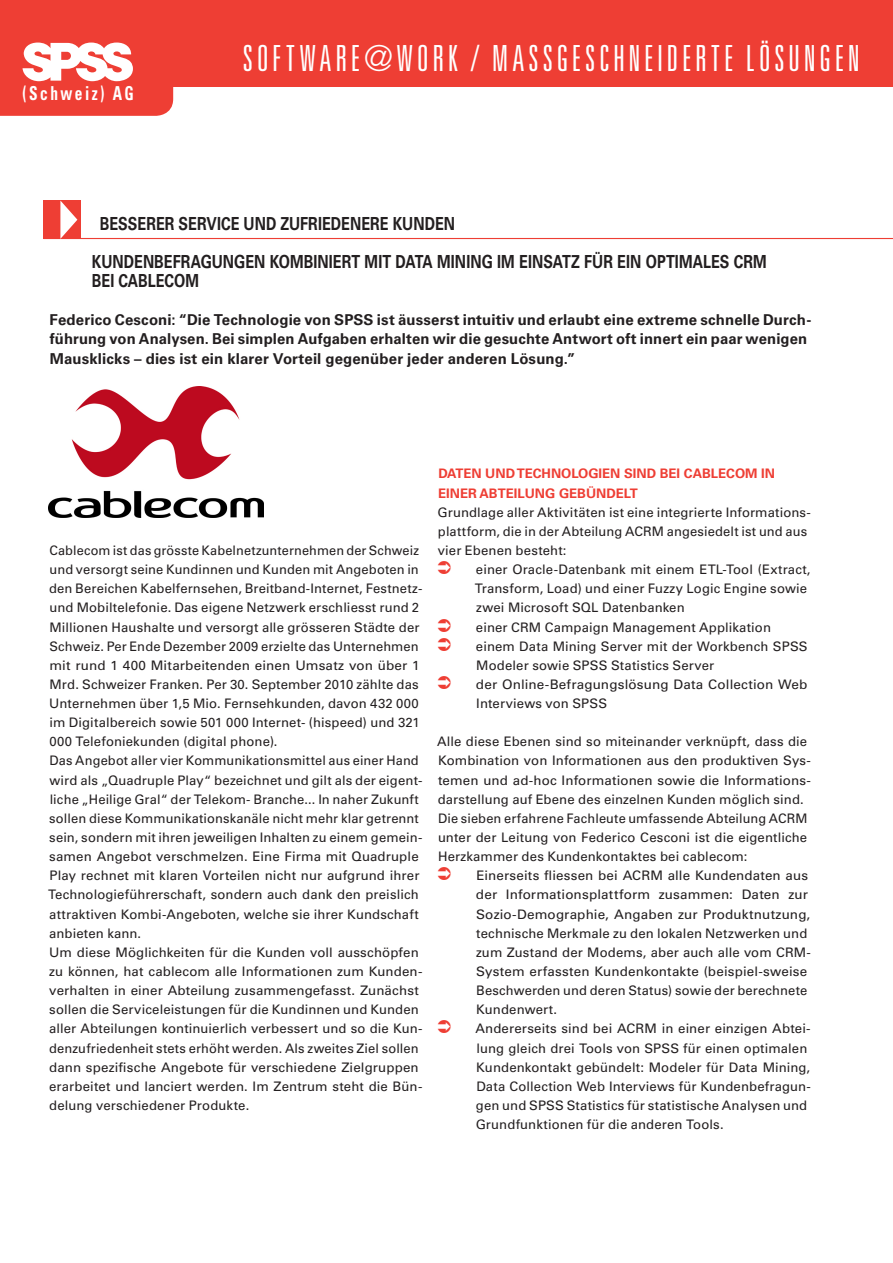
<style>
.page{position:relative;width:893px;height:1263px;background:#fff}
.page>*{position:absolute;margin:0;border:0;box-sizing:border-box;transform-origin:0 0}
.Titel_in_rotem_Balke{font:300 ultra-condensed 36px "Univers LT Std";letter-spacing:.105em;color:#fff}
.t1{font:700 condensed 19.2px "Univers LT Std";letter-spacing:.16em;color:#fff;scale:.8 1}
.Haupttitel{font:700 18px/19.2px "Univers LT Std";letter-spacing:.005em;color:#231f20;scale:.8 1}
.Lead{font:700 15px/19.2px "Univers LT Std";letter-spacing:.005em;color:#231f20}
.Brottext_normal{font:13.2px/19.2px "Univers LT Std";letter-spacing:.01em;color:#231f20}
.Aufzählung{font:13.2px/19.2px "Univers LT Std";letter-spacing:.01em;color:#231f20}
.Zwischentitel_rot{font:700 13.2px/19.2px "Univers LT Std";color:#ee3e34}
</style>
<div class="page">
<div style="left:0;top:0;width:893px;height:87px;background:#ee3e34"></div>
<svg style="left:0;top:42px;width:173px;height:74px"></svg>
<img style="left:49px;top:387px;width:215px;height:131px">
<hr style="left:43px;top:238px;width:850px;height:1px;background:#ee3e34">
<div style="left:43px;top:201px;width:38px;height:38px;background:#ee3e34"></div>
<svg style="left:60px;top:201px;width:17px;height:38px"></svg>
<h2 class="t1" style="left:23px;top:82px;width:141px">(Schweiz) AG</h2>
<p class="Titel_in_rotem_Balke" style="left:243px;top:40px;width:618px">SOFTWARE@WORK / MASSGESCHNEIDERTE LÖSUNGEN</p>
<p class="Haupttitel" style="left:100px;top:214px;width:445px">BESSERER SERVICE UND ZUFRIEDENERE KUNDEN</p>
<p class="Haupttitel" style="left:92px;top:252px;width:845px">KUNDENBEFRAGUNGEN KOMBINIERT MIT DATA MINING IM EINSATZ FÜR EIN OPTIMALES CRM<br>BEI CABLECOM</p>
<p class="Lead" style="left:50px;top:311px;width:763px">Federico Cesconi: “Die Technologie von SPSS ist äusserst intuitiv und erlaubt eine extreme schnelle Durch&shy;führung von Analysen. Bei simplen Aufgaben erhalten wir die gesuchte Antwort oft innert ein paar wenigen<br>Mausklicks – dies ist ein klarer Vorteil gegenüber jeder anderen Lösung.”</p>
<p class="Brottext_normal" style="left:49px;top:541px;width:375px">Cablecom ist das grösste Kabelnetzunternehmen der Schweiz und versorgt seine Kundinnen und Kunden mit Angeboten in den Bereichen Kabelfernsehen, Breitband-Internet, Festnetz&shy;und Mobiltelefonie. Das eigene Netzwerk erschliesst rund 2<br>Millionen Haushalte und versorgt alle grösseren Städte der Schweiz. Per Ende Dezember 2009 erzielte das Unternehmen mit rund 1 400 Mitarbeitenden einen Umsatz von über 1<br>Mrd. Schweizer Franken. Per 30. September 2010 zählte das Unternehmen über 1,5 Mio. Fernsehkunden, davon 432 000 im Digitalbereich sowie 501 000 Internet- (hispeed) und 321<br>000 Telefoniekunden (digital phone).</p>
<p class="Brottext_normal" style="left:48px;top:751px;width:376px">Das Angebot aller vier Kommunikationsmittel aus einer Hand wird als „Quadruple Play“ bezeichnet und gilt als der eigent&shy;liche „Heilige Gral“ der Telekom- Branche... In naher Zukunft sollen diese Kommunikationskanäle nicht mehr klar getrennt sein, sondern mit ihren jeweiligen Inhalten zu einem gemein&shy;samen Angebot verschmelzen. Eine Firma mit Quadruple Play rechnet mit klaren Vorteilen nicht nur aufgrund ihrer Technologieführerschaft, sondern auch dank den preislich attraktiven Kombi-Angeboten, welche sie ihrer Kundschaft anbieten kann.</p>
<p class="Brottext_normal" style="left:49px;top:942px;width:375px">Um diese Möglichkeiten für die Kunden voll ausschöpfen zu können, hat cablecom alle Informationen zum Kunden&shy;verhalten in einer Abteilung zusammengefasst. Zunächst sollen die Serviceleistungen für die Kundinnen und Kunden aller Abteilungen kontinuierlich verbessert und so die Kun&shy;denzufriedenheit stets erhöht werden. Als zweites Ziel sollen dann spezifische Angebote für verschiedene Zielgruppen erarbeitet und lanciert werden. Im Zentrum steht die Bün&shy;delung verschiedener Produkte.</p>
<p class="Zwischentitel_rot" style="left:438px;top:464px;width:338px">DATEN UND TECHNOLOGIEN SIND BEI CABLECOM IN<br>EINER ABTEILUNG GEBÜNDELT</p>
<p class="Brottext_normal" style="left:437px;top:502px;width:375px">Grundlage aller Aktivitäten ist eine integrierte Informations&shy;plattform, die in der Abteilung ACRM angesiedelt ist und aus vier Ebenen besteht:</p>
<p class="Aufzählung" style="left:475px;top:560px;width:337px">einer Oracle-Datenbank mit einem ETL-Tool (Extract,<br>Transform, Load) und einer Fuzzy Logic Engine sowie zwei Microsoft SQL Datenbanken</p>
<p class="Aufzählung" style="left:476px;top:617px;width:297px">einer CRM Campaign Management Applikation</p>
<p class="Aufzählung" style="left:476px;top:636px;width:333px">einem Data Mining Server mit der Workbench SPSS<br>Modeler sowie SPSS Statistics Server</p>
<p class="Aufzählung" style="left:476px;top:675px;width:333px">der Online-Befragungslösung Data Collection Web<br>Interviews von SPSS</p>
<p class="Brottext_normal" style="left:437px;top:732px;width:375px">Alle diese Ebenen sind so miteinander verknüpft, dass die Kombination von Informationen aus den produktiven Sys&shy;temen und ad-hoc Informationen sowie die Informations&shy;darstellung auf Ebene des einzelnen Kunden möglich sind.</p>
<p class="Brottext_normal" style="left:438px;top:809px;width:371px;text-align:justify">Die sieben erfahrene Fachleute umfassende Abteilung ACRM unter der Leitung von Federico Cesconi ist die eigentliche Herzkammer des Kundenkontaktes bei cablecom:</p>
<p class="Aufzählung" style="left:476px;top:866px;width:336px">Einerseits fliessen bei ACRM alle Kundendaten aus der Informationsplattform zusammen: Daten zur Sozio-Demographie, Angaben zur Produktnutzung, technische Merkmale zu den lokalen Netzwerken und zum Zustand der Modems, aber auch alle vom CRM-System erfassten Kundenkontakte (beispiel-sweise Beschwerden und deren Status) sowie der berechnete Kundenwert.</p>
<p class="Aufzählung" style="left:475px;top:1019px;width:337px">Andererseits sind bei ACRM in einer einzigen Abtei&shy;lung gleich drei Tools von SPSS für einen optimalen Kundenkontakt gebündelt: Modeler für Data Mining, Data Collection Web Interviews für Kundenbefragun&shy;gen und SPSS Statistics für statistische Analysen und Grundfunktionen für die anderen Tools.</p>
</div>
